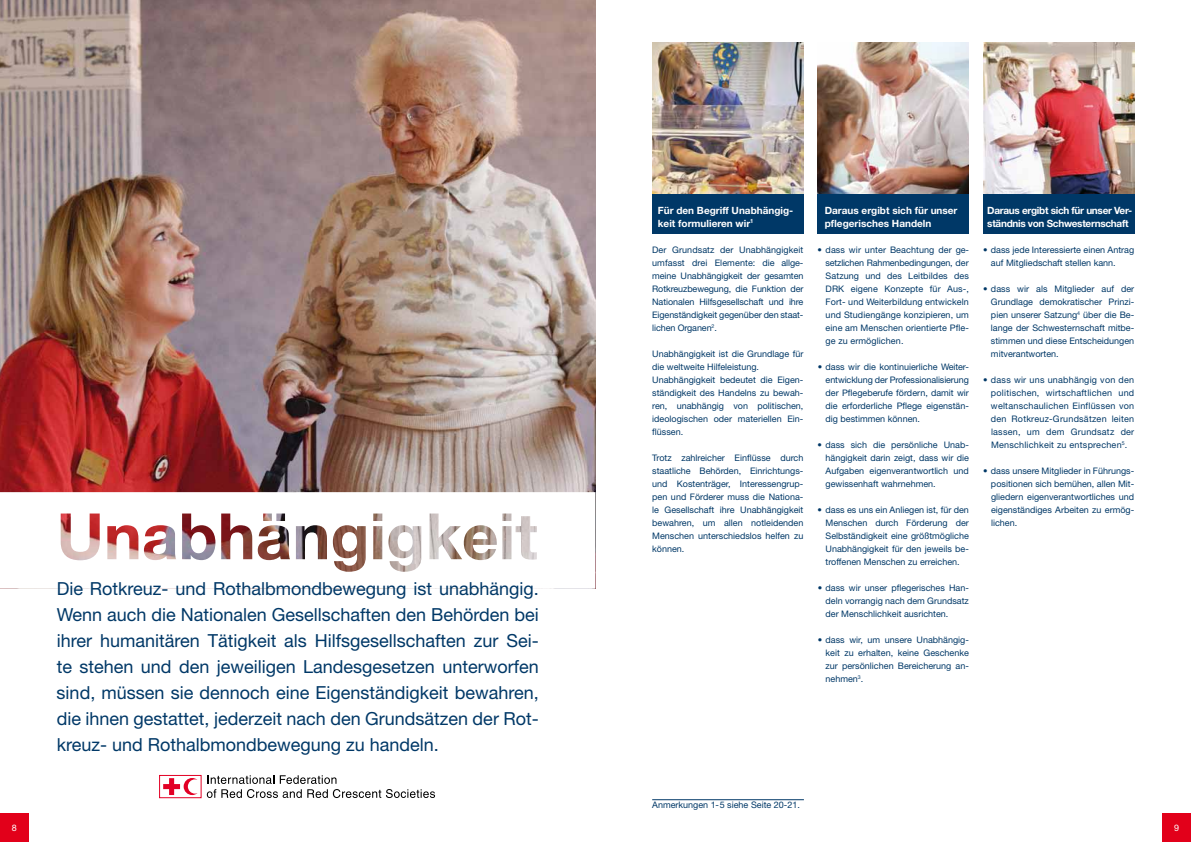
<style>
.page{position:relative;width:1191px;height:842px;background:#fff}
.page>*{position:absolute;margin:0;border:0;box-sizing:border-box;transform-origin:0 0}
.t1{font:18px/26px "Helvetica Neue";color:#003867;text-align:justify}
.t2{font:700 10px/13px "Helvetica Neue";color:#fff}
.t3{font:700 10px/13px "Helvetica Neue";letter-spacing:-.03em;color:#fff}
.t4{font:9px/13px "Helvetica Neue";color:#003867;text-align:justify}
.t5{font:9px "Helvetica Neue";color:#fff}
</style>
<div class="page">
<div style="left:817px;top:182px;width:152px;height:52px;background:#003867"></div>
<img style="left:0;top:0;width:595px;height:492px">
<div style="left:983px;top:182px;width:151px;height:52px;background:#003867"></div>
<div style="left:652px;top:182px;width:151px;height:52px;background:#003867"></div>
<img style="left:652px;top:43px;width:151px;height:150px">
<img style="left:983px;top:43px;width:151px;height:151px">
<svg style="left:0;top:492px;width:595px;height:97px"></svg>
<img style="left:817px;top:43px;width:152px;height:151px">
<hr style="left:652px;top:799px;width:152px;height:1px;background:#003867">
<div style="left:0;top:814px;width:28px;height:28px;background:#e2001a"></div>
<div style="left:1162px;top:814px;width:29px;height:28px;background:#e2001a"></div>
<svg style="left:207px;top:775px;width:228px;height:23px"></svg>
<svg style="left:163px;top:778px;width:35px;height:17px"></svg>
<div style="left:159px;top:775px;width:42px;height:23px;border:1px solid #e20025"></div>
<p class="t1" style="left:57px;top:575px;width:483px">Die Rotkreuz- und Rothalbmondbewegung ist unabhängig.<br>Wenn auch die Nationalen Gesellschaften den Behörden bei ihrer humanitären Tätigkeit als Hilfsgesellschaften zur Sei&shy;te stehen und den jeweiligen Landesgesetzen unterworfen sind, müssen sie dennoch eine Eigenständigkeit bewahren, die ihnen gestattet, jederzeit nach den Grundsätzen der Rot&shy;kreuz- und Rothalbmondbewegung zu handeln.</p>
<p class="t2" style="left:658px;top:203px;width:137px">Für den Begriff Unabhängig&shy;keit formulieren wir<sup>1</sup></p>
<p class="t4" style="left:652px;top:243px;width:153px">Der Grundsatz der Unabhängigkeit umfasst drei Elemente: die allge&shy;meine Unabhängigkeit der gesamten Rotkreuzbewegung, die Funktion der Nationalen Hilfsgesellschaft und ihre Eigenständigkeit gegenüber den staat&shy;lichen Organen<sup>2</sup>.</p>
<p class="t4" style="left:652px;top:347px;width:153px;text-align:left">Unabhängigkeit ist die Grundlage für die weltweite Hilfeleistung.<br>Unabhängigkeit bedeutet die Eigen&shy;ständigkeit des Handelns zu bewah&shy;ren, unabhängig von politischen, ideologischen oder materiellen Ein&shy;flüssen.</p>
<p class="t4" style="left:652px;top:451px;width:153px">Trotz zahlreicher Einflüsse durch staatliche Behörden, Einrichtungs&shy;und Kostenträger, Interessengrup&shy;pen und Förderer muss die Nationa&shy;le Gesellschaft ihre Unabhängigkeit bewahren, um allen notleidenden Menschen unterschiedslos helfen zu können.</p>
<p class="t2" style="left:824px;top:203px;width:134px">Daraus ergibt sich für unser pflegerisches Handeln</p>
<p class="t4" style="left:825px;top:243px;width:145px;text-indent:-8px">• dass wir unter Beachtung der ge&shy;setzlichen Rahmenbedingungen, der Satzung und des Leitbildes des DRK eigene Konzepte für Aus-, Fort- und Weiterbildung entwickeln und Studiengänge konzipieren, um eine am Menschen orientierte Pfle&shy;ge zu ermöglichen.</p>
<p class="t4" style="left:825px;top:360px;width:145px;text-indent:-8px">• dass wir die kontinuierliche Weiter&shy;entwicklung der Professionalisierung der Pflegeberufe fördern, damit wir die erforderliche Pflege eigenstän&shy;dig bestimmen können.</p>
<p class="t4" style="left:825px;top:438px;width:145px;text-indent:-8px">• dass sich die persönliche Unab&shy;hängigkeit darin zeigt, dass wir die Aufgaben eigenverantwortlich und gewissenhaft wahrnehmen.</p>
<p class="t4" style="left:825px;top:503px;width:145px;text-indent:-8px">• dass es uns ein Anliegen ist, für den Menschen durch Förderung der Selbständigkeit eine größtmögliche Unabhängigkeit für den jeweils be&shy;troffenen Menschen zu erreichen.</p>
<p class="t4" style="left:825px;top:581px;width:145px;text-indent:-8px">• dass wir unser pflegerisches Han&shy;deln vorrangig nach dem Grundsatz der Menschlichkeit ausrichten.</p>
<p class="t4" style="left:825px;top:633px;width:145px;text-indent:-8px">• dass wir, um unsere Unabhängig&shy;keit zu erhalten, keine Geschenke zur persönlichen Bereicherung an&shy;nehmen<sup>3</sup>.</p>
<p class="t3" style="left:987px;top:203px;width:146px">Daraus ergibt sich für unser Ver&shy;ständnis von Schwesternschaft</p>
<p class="t4" style="left:991px;top:243px;width:145px;text-indent:-8px">• dass jede Interessierte einen Antrag auf Mitgliedschaft stellen kann.</p>
<p class="t4" style="left:991px;top:282px;width:145px;text-indent:-8px">• dass wir als Mitglieder auf der Grundlage demokratischer Prinzi&shy;pien unserer Satzung<sup>4</sup> über die Be&shy;lange der Schwesternschaft mitbe&shy;stimmen und diese Entscheidungen mitverantworten.</p>
<p class="t4" style="left:991px;top:373px;width:145px;text-indent:-8px">• dass wir uns unabhängig von den politischen, wirtschaftlichen und weltanschaulichen Einflüssen von den Rotkreuz-Grundsätzen leiten lassen, um dem Grundsatz der Menschlichkeit zu entsprechen<sup>5</sup>.</p>
<p class="t4" style="left:991px;top:464px;width:145px;text-indent:-8px">• dass unsere Mitglieder in Führungs&shy;positionen sich bemühen, allen Mit&shy;gliedern eigenverantwortliches und eigenständiges Arbeiten zu ermög&shy;lichen.</p>
<p class="t4" style="left:652px;top:799px;width:149px">Anmerkungen 1-5 siehe Seite 20-21.</p>
<p class="t5" style="left:12px;top:823px;width:7px">8</p>
<p class="t5" style="left:1174px;top:823px;width:7px">9</p>
</div>
